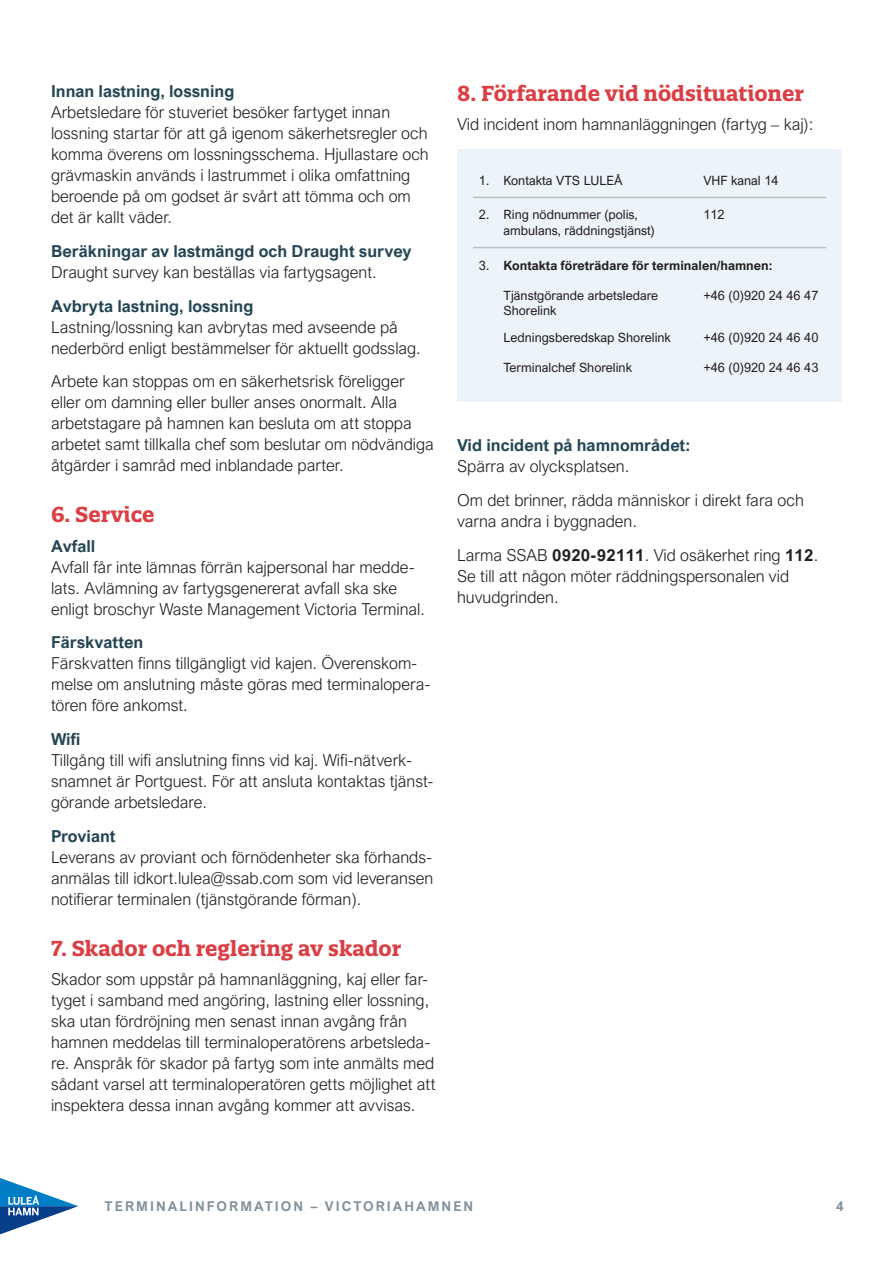
<style>
.page{position:relative;width:893px;height:1263px;background:#fff}
.page>*{position:absolute;margin:0;border:0;box-sizing:border-box;transform-origin:0 0}
.Rubrik{font:700 21px "Quatro Slab";color:#db3f45}
.Bröd{font:300 16.5px/21px "Arial Nova";color:#231f20}
.Mellanrubbe{font:700 16.5px "Arial Nova";color:#234554}
.t1{font:700 13.5px "Arial Nova";letter-spacing:.15em;color:#82919c}
.t2{font:12.75px/15.3px "Arial Nova";color:#231f20}
.t3{font:700 12.75px "Arial Nova";color:#231f20}
.s1{font-weight:700}
</style>
<div class="page">
<svg style="left:0;top:1178px;width:78px;height:56px"></svg>
<div style="left:457px;top:149px;width:385px;height:252px;background:#edf3fa"></div>
<svg style="left:473px;top:197px;width:24px;height:1px"></svg>
<hr style="left:497px;top:197px;width:200px;height:1px;background:#b6c1c7">
<hr style="left:697px;top:197px;width:129px;height:1px;background:#b6c1c7">
<svg style="left:473px;top:247px;width:24px;height:1px"></svg>
<hr style="left:497px;top:247px;width:200px;height:1px;background:#b6c1c7">
<hr style="left:697px;top:247px;width:129px;height:1px;background:#b6c1c7">
<p class="Mellanrubbe" style="left:51px;top:82px;width:185px">Innan lastning, lossning</p>
<p class="Bröd" style="left:51px;top:102px;width:379px">Arbetsledare för stuveriet besöker fartyget innan lossning startar för att gå igenom säkerhetsregler och komma överens om lossningsschema. Hjullastare och grävmaskin används i lastrummet i olika omfattning beroende på om godset är svårt att tömma och om det är kallt väder.</p>
<p class="Mellanrubbe" style="left:51px;top:241px;width:362px">Beräkningar av lastmängd och Draught survey</p>
<p class="Bröd" style="left:51px;top:261px;width:327px">Draught survey kan beställas via fartygsagent.</p>
<p class="Mellanrubbe" style="left:51px;top:296px;width:204px">Avbryta lastning, lossning</p>
<p class="Bröd" style="left:51px;top:316px;width:371px">Lastning/lossning kan avbrytas med avseende på nederbörd enligt bestämmelser för aktuellt godsslag.</p>
<p class="Bröd" style="left:51px;top:371px;width:384px">Arbete kan stoppas om en säkerhetsrisk föreligger eller om damning eller buller anses onormalt. Alla arbetstagare på hamnen kan besluta om att stoppa arbetet samt tillkalla chef som beslutar om nödvändiga åtgärder i samråd med inblandade parter.</p>
<p class="Rubrik" style="left:51px;top:501px;width:105px">6. Service</p>
<p class="Mellanrubbe" style="left:51px;top:536px;width:46px">Avfall</p>
<p class="Bröd" style="left:51px;top:556px;width:375px">Avfall får inte lämnas förrän kajpersonal har medde&shy;lats. Avlämning av fartygsgenererat avfall ska ske enligt broschyr Waste Management Victoria Terminal.</p>
<p class="Mellanrubbe" style="left:51px;top:633px;width:94px">Färskvatten</p>
<p class="Bröd" style="left:51px;top:653px;width:381px">Färskvatten finns tillgängligt vid kajen. Överenskom&shy;melse om anslutning måste göras med terminalopera&shy;tören före ankomst.</p>
<p class="Mellanrubbe" style="left:51px;top:730px;width:31px">Wifi</p>
<p class="Bröd" style="left:51px;top:750px;width:384px">Tillgång till wifi anslutning finns vid kaj. Wifi-nätverk&shy;snamnet är Portguest. För att ansluta kontaktas tjänst&shy;görande arbetsledare.</p>
<p class="Mellanrubbe" style="left:51px;top:826px;width:66px">Proviant</p>
<p class="Bröd" style="left:51px;top:846px;width:384px;text-align:justify">Leverans av proviant och förnödenheter ska förhands&shy;anmälas till idkort.lulea@ssab.com som vid leveransen notifierar terminalen (tjänstgörande förman).</p>
<p class="Rubrik" style="left:51px;top:935px;width:352px">7. Skador och reglering av skador</p>
<p class="Bröd" style="left:51px;top:969px;width:386px">Skador som uppstår på hamnanläggning, kaj eller far&shy;tyget i samband med angöring, lastning eller lossning, ska utan fördröjning men senast innan avgång från hamnen meddelas till terminaloperatörens arbetsleda&shy;re. Anspråk för skador på fartyg som inte anmälts med sådant varsel att terminaloperatören getts möjlighet att inspektera dessa innan avgång kommer att avvisas.</p>
<p class="Rubrik" style="left:457px;top:80px;width:348px">8. Förfarande vid nödsituationer</p>
<p class="Bröd" style="left:457px;top:114px;width:358px">Vid incident inom hamnanläggningen (fartyg – kaj):</p>
<p class="t2" style="left:479px;top:173px;width:12px">1.</p>
<p class="t2" style="left:503px;top:173px;width:121px">Kontakta VTS LULEÅ</p>
<p class="t2" style="left:703px;top:173px;width:77px">VHF kanal 14</p>
<p class="t2" style="left:479px;top:207px;width:12px">2.</p>
<p class="t2" style="left:503px;top:207px;width:153px">Ring nödnummer (polis, ambulans, räddningstjänst)</p>
<p class="t2" style="left:703px;top:207px;width:23px">112</p>
<p class="t2" style="left:479px;top:257px;width:12px">3.</p>
<p class="t3" style="left:503px;top:258px;width:270px">Kontakta företrädare för terminalen/hamnen:</p>
<p class="t2" style="left:503px;top:288px;width:156px">Tjänstgörande arbetsledare<br>Shorelink</p>
<p class="t2" style="left:703px;top:288px;width:117px">+46 (0)920 24 46 47</p>
<p class="t2" style="left:503px;top:330px;width:169px">Ledningsberedskap Shorelink</p>
<p class="t2" style="left:703px;top:330px;width:117px">+46 (0)920 24 46 40</p>
<p class="t2" style="left:503px;top:360px;width:130px">Terminalchef Shorelink</p>
<p class="t2" style="left:703px;top:360px;width:117px">+46 (0)920 24 46 43</p>
<p class="Mellanrubbe" style="left:457px;top:436px;width:235px">Vid incident på hamnområdet:</p>
<p class="Bröd" style="left:457px;top:456px;width:174px">Spärra av olycksplatsen.</p>
<p class="Bröd" style="left:457px;top:490px;width:348px">Om det brinner, rädda människor i direkt fara och varna andra i byggnaden.</p>
<p class="Bröd" style="left:457px;top:545px;width:363px">Larma SSAB <span class="s1">0920-92111</span>. Vid osäkerhet ring <span class="s1">112</span>.<br>Se till att någon möter räddningspersonalen vid huvudgrinden.</p>
<p class="t1" style="left:105px;top:1198px;width:370px">TERMINALINFORMATION – VICTORIAHAMNEN</p>
<p class="t1" style="left:836px;top:1198px;width:9px">4</p>
</div>
